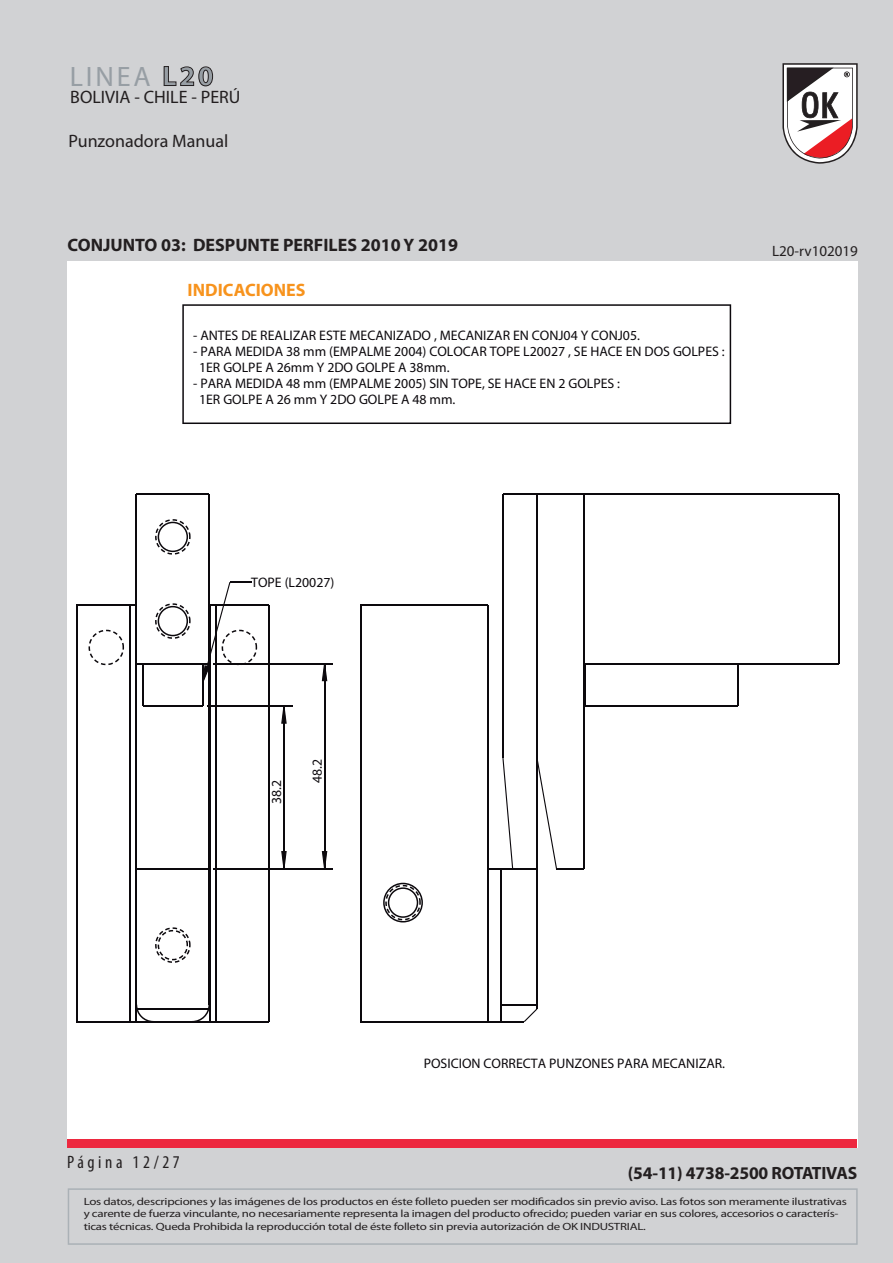
<style>
.page{position:relative;width:893px;height:1263px;background:#d1d2d4}
.page>*{position:absolute;margin:0;border:0;box-sizing:border-box;transform-origin:0 0}
.t1{font:28.2px "Myriad Pro";color:#979ea4}
.t2{font:700 18px "Myriad Pro";color:#231f20}
.t3{font:18px "Myriad Pro";color:#231f20}
.t4{font:700 18px "Myriad Pro";color:#f7931d}
.t5{font:condensed 18px "Myriad Pro";letter-spacing:.2em;color:#231f20}
.t6{font:700 17.85px "Myriad Pro";letter-spacing:-.01em;color:#231f20}
.t7{font:15px "Myriad Pro";color:#231f20}
.t8{font:13.8px/15.9px "Arial";color:#0c090d}
.t9{font:10.5px/12.6px "Myriad Pro";letter-spacing:-.02em;color:#231f20;scale:1.23 1}
.s1{font-weight:700}
</style>
<div class="page">
<svg style="left:68px;top:1188px;width:790px;height:57px"></svg>
<div style="left:67px;top:261px;width:791px;height:886px;background:#fff"></div>
<div style="left:67px;top:1139px;width:790px;height:8px;background:#ed283f"></div>
<svg style="left:782px;top:63px;width:76px;height:101px;background:#bba4a6"></svg>
<svg style="left:182px;top:304px;width:549px;height:120px"></svg>
<svg style="left:281px;top:707px;width:6px;height:17px"></svg>
<svg style="left:281px;top:851px;width:6px;height:17px"></svg>
<svg style="left:322px;top:851px;width:5px;height:17px"></svg>
<svg style="left:322px;top:664px;width:5px;height:17px"></svg>
<hr style="left:77px;top:1021px;width:192px;height:1px;background:#0c090d">
<hr style="left:137px;top:1008px;width:72px;height:1px;background:#0c090d">
<hr style="left:136px;top:868px;width:74px;height:1px;background:#0c090d">
<hr style="left:213px;top:868px;width:120px;height:1px;background:#0c090d">
<hr style="left:76px;top:605px;width:1px;height:417px;background:#0c090d">
<hr style="left:129px;top:605px;width:1px;height:417px;background:#0c090d">
<hr style="left:135px;top:605px;width:2px;height:417px;background:#0c090d">
<hr style="left:136px;top:494px;width:1px;height:511px;background:#0c090d">
<hr style="left:142px;top:664px;width:2px;height:42px;background:#0c090d">
<hr style="left:202px;top:664px;width:1px;height:42px;background:#0c090d">
<hr style="left:209px;top:494px;width:1px;height:511px;background:#0c090d">
<hr style="left:215px;top:605px;width:2px;height:417px;background:#0c090d">
<hr style="left:143px;top:705px;width:60px;height:2px;background:#0c090d">
<hr style="left:207px;top:705px;width:85px;height:2px;background:#0c090d">
<hr style="left:136px;top:663px;width:73px;height:1px;background:#0c090d">
<hr style="left:213px;top:663px;width:120px;height:1px;background:#0c090d">
<hr style="left:269px;top:605px;width:1px;height:417px;background:#0c090d">
<hr style="left:283px;top:706px;width:1px;height:162px;background:#0c090d">
<hr style="left:324px;top:664px;width:1px;height:204px;background:#0c090d">
<hr style="left:77px;top:604px;width:59px;height:1px;background:#0c090d">
<hr style="left:210px;top:604px;width:59px;height:1px;background:#0c090d">
<hr style="left:230px;top:581px;width:21px;height:2px;background:#0c090d">
<hr style="left:136px;top:494px;width:73px;height:1px;background:#0c090d">
<hr style="left:360px;top:1021px;width:164px;height:1px;background:#0c090d">
<hr style="left:360px;top:605px;width:1px;height:417px;background:#0c090d">
<hr style="left:501px;top:1004px;width:36px;height:1px;background:#0c090d">
<svg style="left:502px;top:758px;width:11px;height:110px"></svg>
<hr style="left:487px;top:605px;width:2px;height:417px;background:#0c090d">
<hr style="left:500px;top:868px;width:1px;height:154px;background:#0c090d">
<hr style="left:502px;top:494px;width:1px;height:264px;background:#0c090d">
<hr style="left:488px;top:868px;width:49px;height:1px;background:#0c090d">
<hr style="left:536px;top:494px;width:2px;height:515px;background:#0c090d">
<svg style="left:538px;top:761px;width:46px;height:108px"></svg>
<hr style="left:583px;top:494px;width:1px;height:374px;background:#0c090d">
<hr style="left:584px;top:664px;width:1px;height:42px;background:#0c090d">
<hr style="left:585px;top:705px;width:153px;height:2px;background:#0c090d">
<hr style="left:584px;top:663px;width:255px;height:1px;background:#0c090d">
<hr style="left:737px;top:664px;width:1px;height:42px;background:#0c090d">
<svg style="left:524px;top:1009px;width:13px;height:13px"></svg>
<hr style="left:360px;top:604px;width:128px;height:1px;background:#0c090d">
<hr style="left:838px;top:494px;width:1px;height:170px;background:#0c090d">
<hr style="left:503px;top:494px;width:336px;height:1px;background:#0c090d">
<svg style="left:137px;top:1005px;width:16px;height:16px"></svg>
<svg style="left:89px;top:630px;width:35px;height:35px"></svg>
<svg style="left:192px;top:1005px;width:18px;height:16px"></svg>
<svg style="left:155px;top:927px;width:36px;height:36px"></svg>
<svg style="left:203px;top:582px;width:54px;height:101px"></svg>
<svg style="left:155px;top:519px;width:36px;height:36px"></svg>
<svg style="left:155px;top:603px;width:36px;height:36px"></svg>
<svg style="left:383px;top:883px;width:40px;height:39px"></svg>
<svg style="left:163px;top:66px;width:50px;height:21px"></svg>
<h1 class="t1" style="left:70px;top:59px;width:145px">LINEA <span class="s1">L20</span></h1>
<h2 class="t3" style="left:70px;top:86px;width:172px">BOLIVIA - CHILE - PERÚ</h2>
<h2 class="t3" style="left:68px;top:129px;width:161px">Punzonadora Manual</h2>
<h2 class="t2" style="left:68px;top:233px;width:392px">CONJUNTO 03: DESPUNTE PERFILES 2010 Y 2019</h2>
<h2 class="t4" style="left:188px;top:278px;width:119px">INDICACIONES</h2>
<h3 class="t8" style="left:193px;top:328px;width:448px">- ANTES DE REALIZAR ESTE MECANIZADO , MECANIZAR EN CONJ04 Y CONJ05.</h3>
<h3 class="t8" style="left:199px;top:344px;width:527px;text-indent:-6px">- PARA MEDIDA 38 mm (EMPALME 2004) COLOCAR TOPE L20027 , SE HACE EN DOS GOLPES :<br>1ER GOLPE A 26mm Y 2DO GOLPE A 38mm.</h3>
<h3 class="t8" style="left:199px;top:375px;width:423px;text-indent:-6px">- PARA MEDIDA 48 mm (EMPALME 2005) SIN TOPE, SE HACE EN 2 GOLPES :<br>1ER GOLPE A 26 mm Y 2DO GOLPE A 48 mm.</h3>
<h3 class="t7" style="left:772px;top:242px;width:87px">L20-rv102019</h3>
<h3 class="t8" style="left:251px;top:575px;width:85px">TOPE (L20027)</h3>
<h3 class="t8" style="left:268px;top:804px;width:26px;rotate:-90deg">38.2</h3>
<h3 class="t8" style="left:309px;top:783px;width:26px;rotate:-90deg">48.2</h3>
<h3 class="t8" style="left:424px;top:1055px;width:303px">POSICION CORRECTA PUNZONES PARA MECANIZAR.</h3>
<h2 class="t5" style="left:67px;top:1151px;width:114px">Página 12/27</h2>
<h3 class="t6" style="left:628px;top:1162px;width:231px">(54-11) 4738-2500 ROTATIVAS</h3>
<p class="t9" style="left:84px;top:1195px;width:622px">Los datos, descripciones y las imágenes de los productos en éste folleto pueden ser modi cados sin previo aviso. Las fotos son meramente ilustrativas y carente de fuerza vinculante, no necesariamente representa la imagen del producto ofrecido; pueden variar en sus colores, accesorios o caracterís&shy;ticas técnicas. Queda Prohibida la reproducción total de éste folleto sin previa autorización de OK INDUSTRIAL.</p>
</div>
